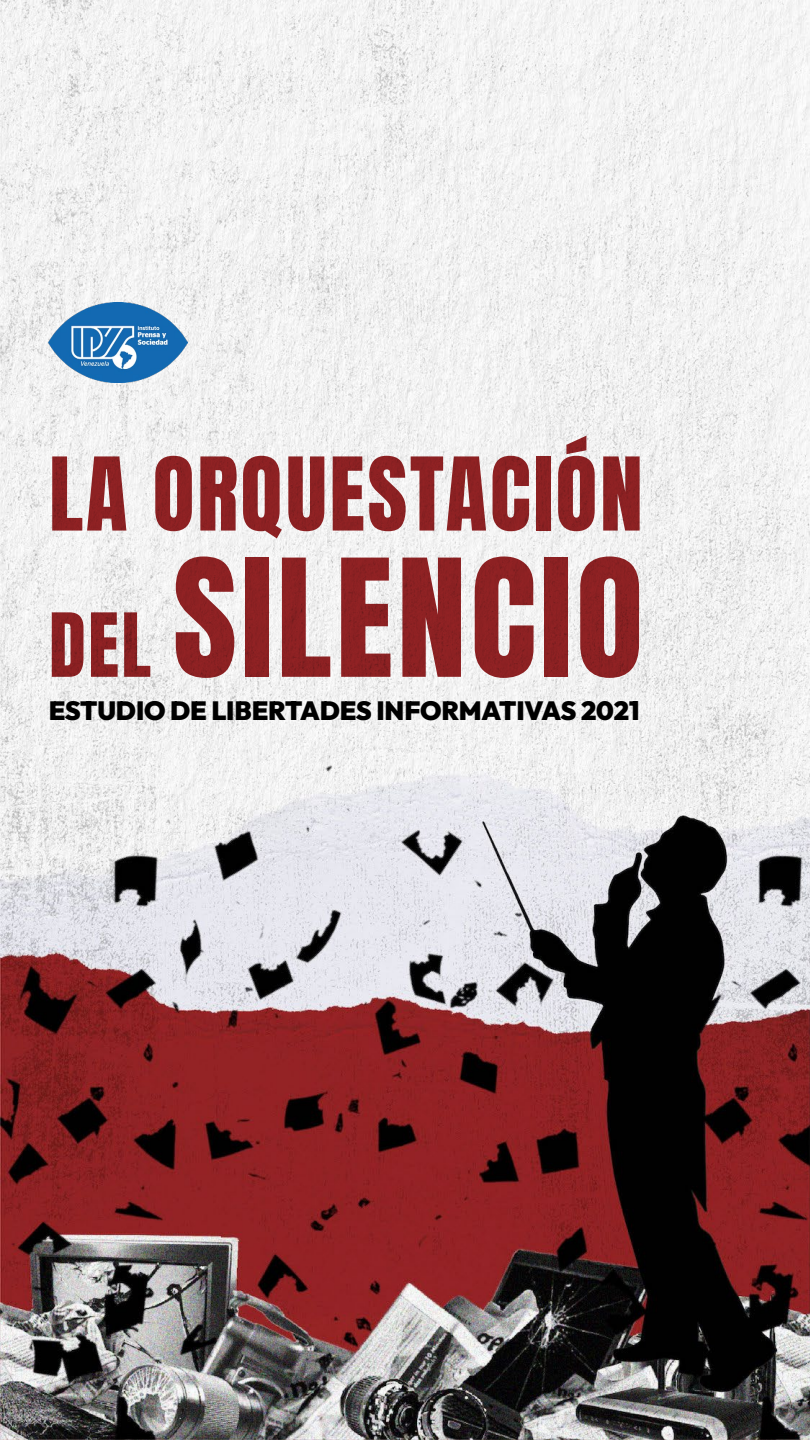
<style>
.page{position:relative;width:810px;height:1440px;background:#fff}
.page>*{position:absolute;margin:0;border:0;box-sizing:border-box;transform-origin:0 0}
.t1{font:138.75px "Anton";letter-spacing:.03em;color:#942325}
.t2{font:86.25px "Anton";letter-spacing:.03em;color:#942325}
.t3{font:900 26.25px "Outfit";letter-spacing:-.005em;color:#000}
.s1{font-size:75px}
</style>
<div class="page">
<img style="left:1px;top:0;width:809px;height:1440px">
<img style="left:49px;top:303px;width:139px;height:79px">
<h2 class="t2" style="left:49px;top:450px;width:595px">LA ORQUESTACIÓN</h2>
<h1 class="t1" style="left:49px;top:548px;width:596px"><span class="s1">DEL</span> SILENCIO</h1>
<p class="t3" style="left:49px;top:695px;width:592px">ESTUDIO DE LIBERTADES INFORMATIVAS 2021</p>
</div>
